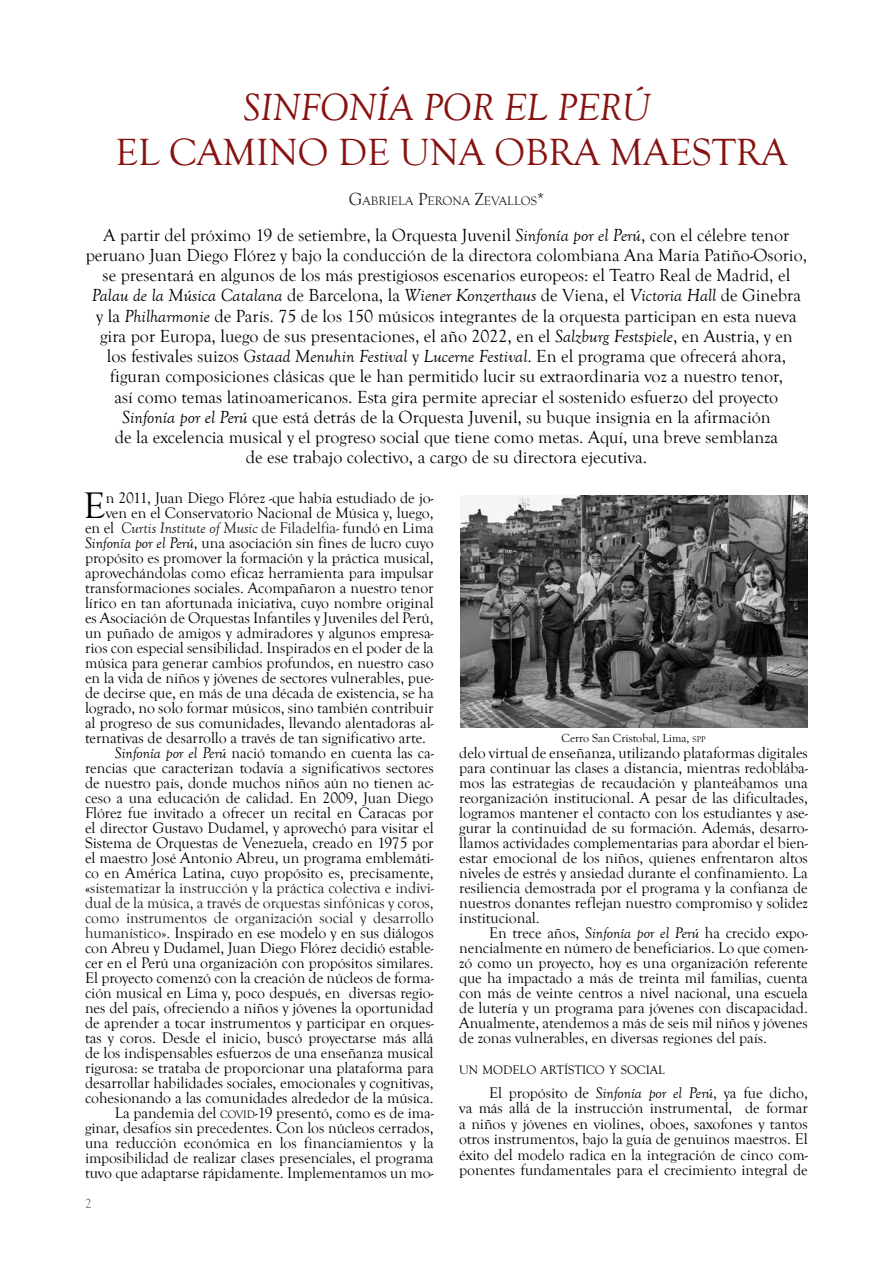
<style>
.page{position:relative;width:893px;height:1263px;background:#fff}
.page>*{position:absolute;margin:0;border:0;box-sizing:border-box;transform-origin:0 0}
.t1{font:39px "Goudy Old Style T";color:#861211}
.t2{font:italic 39px "Goudy Old Style T";color:#861211}
.t3{font:38.1px "Goudy Old Style T";color:#000}
.t4{font:18px/20.2px "Goudy Old Style T";color:#000;text-align:center}
.t5{font:15.75px/15px "Goudy Old Style T";letter-spacing:-.005em;color:#000;text-align:justify}
.t6{font:15.75px "Goudy Old Style T";letter-spacing:-.005em;color:#1a1b1d}
.t7{font:italic 15.75px "Goudy Old Style T";letter-spacing:-.005em;color:#1a1b1d}
.t8{font:13.5px "Goudy Old Style T";color:#737277}
.t9{font:12.6px "Goudy Old Style T";letter-spacing:-.005em;color:#000}
.t10{font:12.6px "Goudy Old Style T";color:#1d1d1d}
.t11{font:12px "Goudy Old Style T";color:#000}
.s1{font-size:18px}
.s2{font-style:italic}
.s3{font-style:normal;color:#000}
.s4{font-style:normal}
.s5{color:#000}
.s6{color:#1a1b1d}
.s7{font-size:10.95px}
.s8{font-style:inherit}
.s9{font-size:8.4px}
</style>
<div class="page">
<img style="left:460px;top:495px;width:348px;height:233px">
<h1 class="t2" style="left:243px;top:86px;width:408px">SINFONÍA POR EL PERÚ</h1>
<h1 class="t1" style="left:115px;top:131px;width:674px">EL CAMINO DE UNA OBRA MAESTRA</h1>
<p class="t10" style="left:349px;top:194px;width:197px"><span class="s1">G</span>ABRIELA <span class="s1">P</span>ERONA <span class="s1">Z</span>EVALLOS<span class="s1">*</span></p>
<p class="t4" style="left:86px;top:225px;width:723px">A partir del próximo 19 de setiembre, la Orquesta Juvenil <span class="s2">Sinfonía por el Perú</span>, con el célebre tenor peruano Juan Diego Flórez y bajo la conducción de la directora colombiana Ana María Patiño-Osorio, se presentará en algunos de los más prestigiosos escenarios europeos: el Teatro Real de Madrid, el <span class="s2">Palau de la Música Catalana</span> de Barcelona, la <span class="s2">Wiener Konzerthaus</span> de Viena, el <span class="s2">Victoria Hall</span> de Ginebra<br>y la <span class="s2">Philharmonie</span> de París. 75 de los 150 músicos integrantes de la orquesta participan en esta nueva gira por Europa, luego de sus presentaciones, el año 2022, en el <span class="s2">Salzburg Festspiele</span>, en Austria, y en<br>los festivales suizos <span class="s2">Gstaad Menuhin Festival</span> y <span class="s2">Lucerne Festival</span>. En el programa que ofrecerá ahora, figuran composiciones clásicas que le han permitido lucir su extraordinaria voz a nuestro tenor,<br>así como temas latinoamericanos. Esta gira permite apreciar el sostenido esfuerzo del proyecto <span class="s2">Sinfonía por el Perú</span> que está detrás de la Orquesta Juvenil, su buque insignia en la afirmación<br>de la excelencia musical y el progreso social que tiene como metas. Aquí, una breve semblanza<br>de ese trabajo colectivo, a cargo de su directora ejecutiva.</p>
<h2 class="t3" style="left:84px;top:485px;width:24px">E</h2>
<p class="t5" style="left:106px;top:491px;width:329px">n 2011, Juan Diego Flórez -que había estudiado de jo-</p>
<p class="t5" style="left:106px;top:506px;width:329px">ven en el Conservatorio Nacional de Música y, luego,</p>
<p class="t7" style="left:85px;top:519px;width:350px"><span class="s3">en el</span> Curtis Institute of Music <span class="s4">de Filadelfia-</span> <span class="s3">fundó en Lima</span></p>
<p class="t5" style="left:85px;top:536px;width:350px"><span class="s2">Sinfonía por el Perú</span>, una asociación sin fines de lucro cuyo</p>
<p class="t5" style="left:85px;top:551px;width:350px">propósito es promover la formación y la práctica musical,</p>
<p class="t5" style="left:85px;top:566px;width:350px">aprovechándolas como eficaz herramienta para impulsar</p>
<p class="t5" style="left:85px;top:581px;width:350px">transformaciones sociales. Acompañaron a nuestro tenor</p>
<p class="t5" style="left:85px;top:596px;width:350px">lírico en tan afortunada iniciativa, cuyo nombre original</p>
<p class="t5" style="left:85px;top:611px;width:350px">es Asociación de Orquestas Infantiles y Juveniles del Perú,</p>
<p class="t5" style="left:85px;top:626px;width:350px">un puñado de amigos y admiradores y algunos empresa-</p>
<p class="t5" style="left:85px;top:641px;width:350px">rios con especial sensibilidad. Inspirados en el poder de la</p>
<p class="t5" style="left:85px;top:656px;width:350px">música para generar cambios profundos, en nuestro caso</p>
<p class="t5" style="left:85px;top:671px;width:350px">en la vida de niños y jóvenes de sectores vulnerables, pue-</p>
<p class="t5" style="left:85px;top:686px;width:350px">de decirse que, en más de una década de existencia, se ha</p>
<p class="t5" style="left:85px;top:701px;width:350px">logrado, no solo formar músicos, sino también contribuir</p>
<p class="t5" style="left:85px;top:716px;width:350px">al progreso de sus comunidades, llevando alentadoras al-</p>
<p class="t5" style="left:85px;top:731px;width:343px">ternativas de desarrollo a través de tan significativo arte.</p>
<p class="t5" style="left:115px;top:746px;width:320px"><span class="s2">Sinfonía por el Perú</span> nació tomando en cuenta las ca-</p>
<p class="t5" style="left:85px;top:761px;width:350px">rencias que caracterizan todavía a significativos sectores</p>
<p class="t5" style="left:85px;top:776px;width:350px">de nuestro país, donde muchos niños aún no tienen ac-</p>
<p class="t5" style="left:85px;top:791px;width:350px">ceso a una educación de calidad. En 2009, Juan Diego</p>
<p class="t5" style="left:85px;top:806px;width:350px">Flórez fue invitado a ofrecer un recital en Caracas por</p>
<p class="t5" style="left:85px;top:821px;width:350px">el director Gustavo Dudamel, y aprovechó para visitar el</p>
<p class="t5" style="left:85px;top:836px;width:350px">Sistema de Orquestas de Venezuela, creado en 1975 por</p>
<p class="t5" style="left:85px;top:851px;width:350px">el maestro José Antonio Abreu, un programa emblemáti-</p>
<p class="t5" style="left:85px;top:865px;width:350px">co en América Latina, cuyo propósito es, precisamente,</p>
<p class="t6" style="left:85px;top:879px;width:350px"><span class="s5">«</span>sistematizar la instrucción y la práctica colectiva e indivi-</p>
<p class="t6" style="left:85px;top:894px;width:350px">dual de la música, a través de orquestas sinfónicas y coros,</p>
<p class="t6" style="left:85px;top:909px;width:350px">como instrumentos de organización social y desarrollo</p>
<p class="t5" style="left:85px;top:925px;width:350px"><span class="s6">humanístico».</span> Inspirado en ese modelo y en sus diálogos</p>
<p class="t5" style="left:85px;top:940px;width:350px">con Abreu y Dudamel, Juan Diego Flórez decidió estable-</p>
<p class="t5" style="left:85px;top:955px;width:350px">cer en el Perú una organización con propósitos similares.</p>
<p class="t5" style="left:85px;top:970px;width:350px">El proyecto comenzó con la creación de núcleos de forma-</p>
<p class="t5" style="left:85px;top:985px;width:350px">ción musical en Lima y, poco después, en diversas regio-</p>
<p class="t5" style="left:85px;top:1000px;width:350px">nes del país, ofreciendo a niños y jóvenes la oportunidad</p>
<p class="t5" style="left:85px;top:1015px;width:350px">de aprender a tocar instrumentos y participar en orques-</p>
<p class="t5" style="left:85px;top:1030px;width:350px">tas y coros. Desde el inicio, buscó proyectarse más allá</p>
<p class="t5" style="left:85px;top:1045px;width:350px">de los indispensables esfuerzos de una enseñanza musical</p>
<p class="t5" style="left:85px;top:1060px;width:350px">rigurosa: se trataba de proporcionar una plataforma para</p>
<p class="t5" style="left:85px;top:1075px;width:350px">desarrollar habilidades sociales, emocionales y cognitivas,</p>
<p class="t5" style="left:85px;top:1090px;width:350px">cohesionando a las comunidades alrededor de la música.</p>
<p class="t5" style="left:115px;top:1106px;width:320px">La pandemia del <span class="s7">COVID</span><span class="s8">-19</span> presentó, como es de ima-</p>
<p class="t5" style="left:85px;top:1121px;width:350px">ginar, desafíos sin precedentes. Con los núcleos cerrados,</p>
<p class="t5" style="left:85px;top:1136px;width:350px">una reducción económica en los financiamientos y la</p>
<p class="t5" style="left:85px;top:1151px;width:350px">imposibilidad de realizar clases presenciales, el programa</p>
<p class="t5" style="left:85px;top:1166px;width:350px">tuvo que adaptarse rápidamente. Implementamos un mo-</p>
<p class="t11" style="left:561px;top:731px;width:141px">Cerro San Cristobal, Lima, <span class="s9">SPP</span></p>
<p class="t5" style="left:459px;top:746px;width:350px">delo virtual de enseñanza, utilizando plataformas digitales para continuar las clases a distancia, mientras redoblába&shy;mos las estrategias de recaudación y planteábamos una reorganización institucional. A pesar de las dificultades, logramos mantener el contacto con los estudiantes y ase&shy;gurar la continuidad de su formación. Además, desarro&shy;llamos actividades complementarias para abordar el bien&shy;estar emocional de los niños, quienes enfrentaron altos niveles de estrés y ansiedad durante el confinamiento. La resiliencia demostrada por el programa y la confianza de nuestros donantes reflejan nuestro compromiso y solidez institucional.</p>
<p class="t5" style="left:459px;top:926px;width:350px;text-indent:30px">En trece años, <span class="s2">Sinfonía por el Perú</span> ha crecido expo&shy;nencialmente en número de beneficiarios. Lo que comen&shy;zó como un proyecto, hoy es una organización referente que ha impactado a más de treinta mil familias, cuenta con más de veinte centros a nivel nacional, una escuela de lutería y un programa para jóvenes con discapacidad.<br>Anualmente, atendemos a más de seis mil niños y jóvenes de zonas vulnerables, en diversas regiones del país.</p>
<p class="t9" style="left:459px;top:1062px;width:207px">UN MODELO ARTÍSTICO Y SOCIAL</p>
<p class="t5" style="left:459px;top:1085px;width:350px;line-height:15.5px;text-indent:30px">El propósito de <span class="s2">Sinfonía por el Perú</span>, ya fue dicho, va más allá de la instrucción instrumental, de formar a niños y jóvenes en violines, oboes, saxofones y tantos otros instrumentos, bajo la guía de genuinos maestros. El éxito del modelo radica en la integración de cinco com&shy;ponentes fundamentales para el crecimiento integral de</p>
<p class="t8" style="left:85px;top:1196px;width:8px">2</p>
</div>
